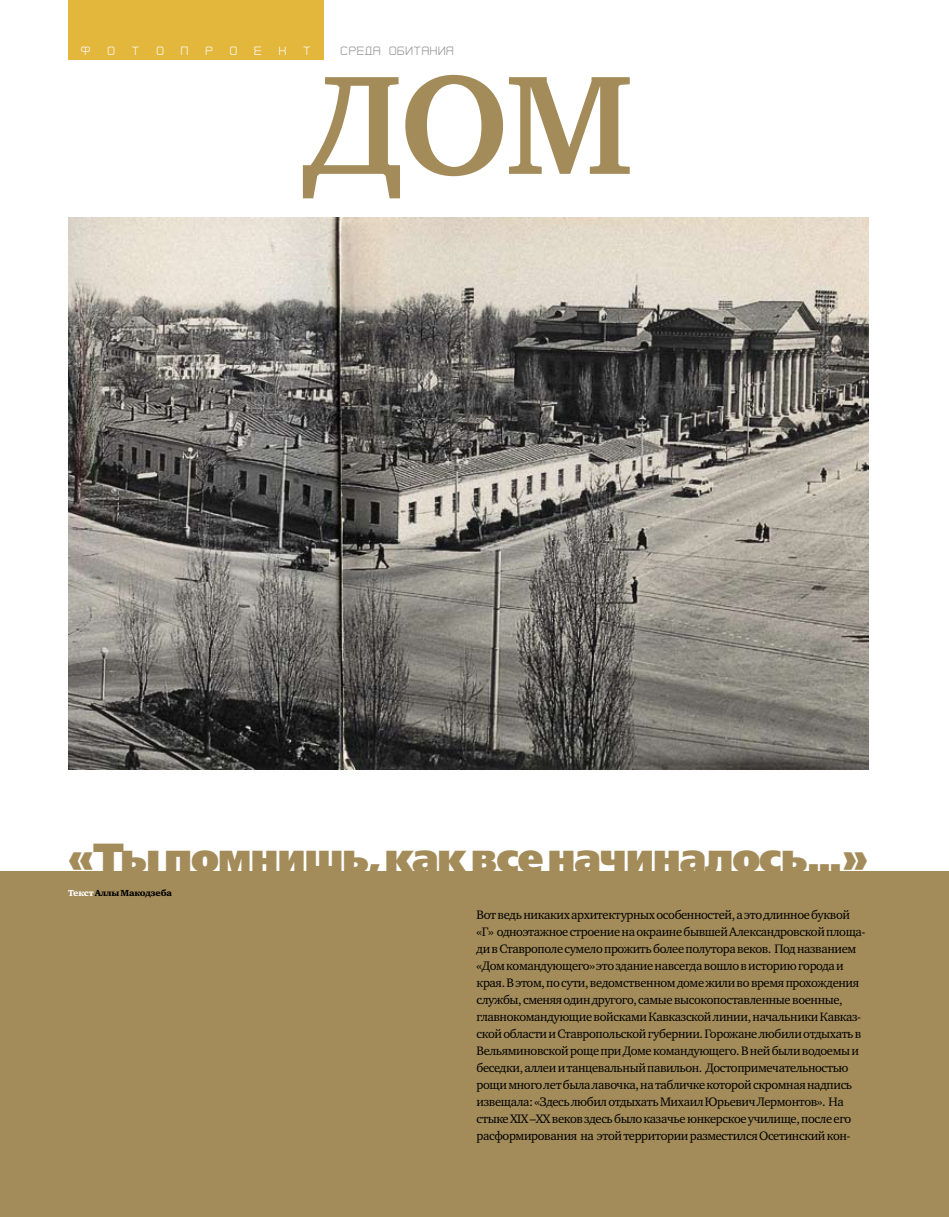
<style>
.page{position:relative;width:949px;height:1217px;background:#fff}
.page>*{position:absolute;margin:0;border:0;box-sizing:border-box;transform-origin:0 0}
.t1{font:700 144px "Charter C";color:#a38c5a}
.t2{font:40.5px "Free Set Extra Bold C";letter-spacing:-.03em;color:#a38c5a}
.t3{font:12.6px/17px "Charter C";letter-spacing:-.03em;color:#000}
.t4{font:12px "Cranberry Cyr";letter-spacing:.475em;color:#fbfcfc}
.t5{font:12px "Cranberry Cyr";letter-spacing:.06em;color:#939393}
.t6{font:9px "Charter Black C";letter-spacing:-.02em;color:#000}
.s1{color:#fff}
</style>
<div class="page">
<div style="left:0;top:871px;width:948px;height:345px;background:#a38c5a"></div>
<img style="left:68px;top:217px;width:799px;height:552px">
<div style="left:68px;top:0;width:255px;height:60px;background:#e3b73b"></div>
<p class="t4" style="left:81px;top:44px;width:231px">ДИСКУССИОННЫЙ КЛУБ</p>
<p class="t4" style="left:81px;top:44px;width:11px">Ф</p>
<p class="t4" style="left:107px;top:44px;width:9px">О</p>
<p class="t4" style="left:132px;top:44px;width:9px">Т</p>
<p class="t4" style="left:156px;top:44px;width:9px">О</p>
<p class="t4" style="left:181px;top:44px;width:9px">П</p>
<p class="t4" style="left:205px;top:44px;width:9px">Р</p>
<p class="t4" style="left:230px;top:44px;width:9px">О</p>
<p class="t4" style="left:254px;top:44px;width:9px">Е</p>
<p class="t4" style="left:278px;top:44px;width:9px">К</p>
<p class="t4" style="left:303px;top:44px;width:9px">Т</p>
<p class="t5" style="left:340px;top:44px;width:115px">СРЕДА ОБИТАНИЯ</p>
<h1 class="t1" style="left:303px;top:46px;width:330px">ДОМ</h1>
<h2 class="t2" style="left:68px;top:834px;width:801px">«Ты помнишь, как все начиналось...»</h2>
<p class="t6" style="left:68px;top:887px;width:105px"><span class="s1">Текст</span> Аллы Макодзеба</p>
<p class="t3" style="left:476px;top:905px;width:390px">Вот ведь никаких архитектурных особенностей, а это длинное буквой «Г» одноэтажное строение на окраине бывшей Александровской площа&shy;ди в Ставрополе сумело прожить более полутора веков. Под названием «Дом командующего» это здание навсегда вошло в историю города и края. В этом, по сути, ведомственном доме жили во время прохождения службы, сменяя один другого, самые высокопоставленные военные, главнокомандующие войсками Кавказской линии, начальники Кавказ&shy;ской области и Ставропольской губернии. Горожане любили отдыхать в Вельяминовской роще при Доме командующего. В ней были водоемы и беседки, аллеи и танцевальный павильон. Достопримечательностью рощи много лет была лавочка, на табличке которой скромная надпись извещала: «Здесь любил отдыхать Михаил Юрьевич Лермонтов». На стыке XIX –XX веков здесь было казачье юнкерское училище, после его расформирования на этой территории разместился Осетинский кон-</p>
</div>
